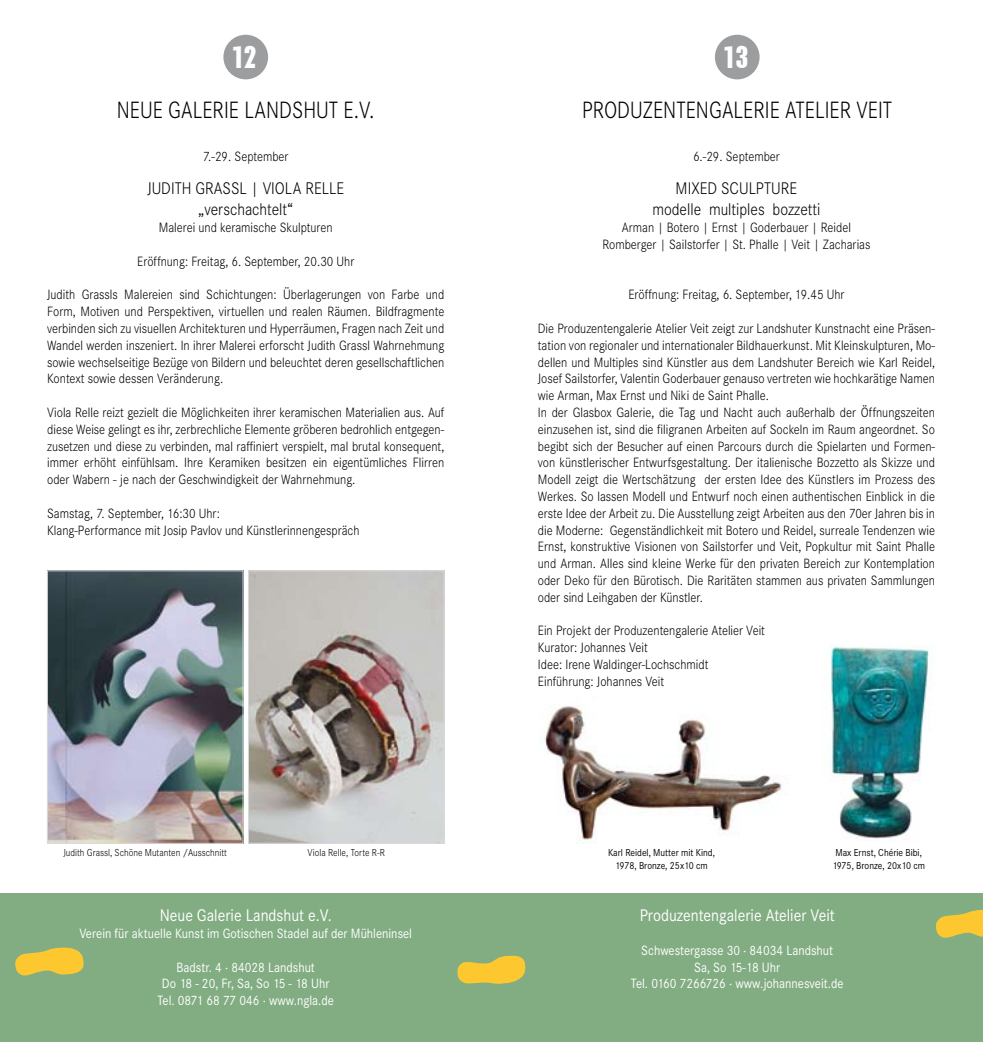
<style>
.page{position:relative;width:983px;height:1042px;background:#fff}
.page>*{position:absolute;margin:0;border:0;box-sizing:border-box;transform-origin:0 0}
.t1{font:300 24.5px "Corporate S";color:#000;scale:.85 1}
.t2{font:24.5px "Pilsen Plakat";color:#fff}
.t3{font:300 17.5px/21px "Corporate S";color:#000;text-align:center;scale:.9 1}
.t4{font:17.5px "Corporate S";color:#fff;scale:.9 1}
.t5{font:300 14px/16.8px "Corporate S";color:#000;scale:.9 1}
.t6{font:14px/16.8px "Corporate S";color:#fff;text-align:center;scale:.9 1}
.t7{font:10.5px/12.6px "Corporate S";color:#000;text-align:center;scale:.9 1}
.t8{font:300 10.5px "Corporate S";color:#000;scale:.9 1}
</style>
<div class="page">
<div style="left:0;top:893px;width:491px;height:149px;background:#82ad82"></div>
<svg style="left:15px;top:947px;width:69px;height:29px"></svg>
<div style="left:491px;top:893px;width:491px;height:149px;background:#82ad82"></div>
<div style="left:714px;top:35px;width:45px;height:44px;background:#9c9d9f;border-radius:50%"></div>
<svg style="left:936px;top:910px;width:46px;height:28px"></svg>
<svg style="left:457px;top:955px;width:68px;height:29px"></svg>
<img style="left:544px;top:706px;width:238px;height:137px">
<img style="left:825px;top:645px;width:104px;height:194px">
<div style="left:223px;top:35px;width:45px;height:44px;background:#9c9d9f;border-radius:50%"></div>
<img style="left:250px;top:572px;width:192px;height:269px">
<div style="left:248px;top:570px;width:196px;height:273px;border:1px solid #d9dadb"></div>
<img style="left:49px;top:572px;width:192px;height:269px">
<div style="left:47px;top:570px;width:196px;height:273px;border:1px solid #d9dadb"></div>
<h1 class="t2" style="left:232px;top:38px;width:25px">12</h1>
<h1 class="t1" style="left:117px;top:96px;width:304px">N eue Galerie Landshut e.V.</h1>
<p class="t5" style="left:203px;top:148px;width:96px">7.-29. September</p>
<p class="t3" style="left:147px;top:178px;width:220px">Judith Grassl | Viola Relle „verschachtelt“</p>
<p class="t5" style="left:159px;top:219px;width:195px">Malerei und keramische Skulpturen</p>
<p class="t5" style="left:137px;top:253px;width:242px">Eröffnung: Freitag, 6. September, 20.30 Uhr</p>
<p class="t5" style="left:47px;top:286px;width:442px;text-align:justify">Judith Grassls Malereien sind Schichtungen: Überlagerungen von Farbe und Form, Motiven und Perspektiven, virtuellen und realen Räumen. Bildfragmente verbinden sich zu visuellen Architekturen und Hyperräumen, Fragen nach Zeit und Wandel werden inszeniert. I n ihrer Malerei erforscht Judith Grassl Wahrnehmung sowie wechselseitige Bezüge von Bildern und beleuchtet deren gesellschaftlichen Kontext sowie dessen Veränderung.</p>
<p class="t5" style="left:47px;top:404px;width:442px;text-align:justify">Viola Relle reizt gezielt die Möglichkeiten ihrer keramischen Materialien aus. Auf diese Weise gelingt es ihr, zerbrechliche Elemente gröberen bedrohlich entgegen&shy;zusetzen und diese zu verbinden, mal raffiniert verspielt, mal brutal konsequent, immer erhöht einfühlsam. I hre Keramiken besitzen ein eigentümliches Flirren oder Wabern - je nach der Geschwindigkeit der Wahrnehmung.</p>
<p class="t5" style="left:47px;top:505px;width:348px">Samstag, 7. September, 16:30 Uhr:<br>Klang-Performance mit Josip Pavlov und Künstlerinnengespräch</p>
<p class="t8" style="left:63px;top:847px;width:183px">Judith Grassl, Schöne M utanten /Ausschnitt</p>
<p class="t8" style="left:307px;top:847px;width:86px">Viola Relle, Torte R-R</p>
<p class="t4" style="left:160px;top:905px;width:193px">Neue Galerie Landshut e.V.</p>
<p class="t6" style="left:79px;top:925px;width:371px">Verein für aktuelle Kunst im Gotischen Stadel auf der M ühleninsel</p>
<p class="t6" style="left:157px;top:958px;width:198px">Badstr. 4 · 84028 Landshut<br>Do 18 - 20, Fr, Sa, So 15 - 18 Uhr<br>Tel. 0871 68 77 046 · www.ngla.de</p>
<h1 class="t2" style="left:723px;top:38px;width:25px">13</h1>
<h1 class="t1" style="left:582px;top:96px;width:366px">produzentengalerie Atelier veit</h1>
<p class="t5" style="left:692px;top:148px;width:98px">6.-29. September</p>
<p class="t3" style="left:652px;top:178px;width:188px">MIXED SCULPTURE<br>modelle multiples bozzetti</p>
<p class="t5" style="left:602px;top:219px;width:299px;text-align:center">Arman | Botero | Ernst | Goderbauer | Reidel<br>Romberger | Sailstorfer | St. Phalle | Veit | Zacharias</p>
<p class="t5" style="left:628px;top:286px;width:241px">Eröffnung: Freitag, 6. September, 19.45 Uhr</p>
<p class="t5" style="left:537px;top:320px;width:443px">Die Produzentengalerie Atelier Veit zeigt zur Landshuter Kunstnacht eine Präsen&shy;tation von regionaler und internationaler Bildhauerkunst. M it Kleinskulpturen, Mo&shy;dellen und M ultiples sind Künstler aus dem Landshuter Bereich wie Karl Reidel, Josef Sailstorfer, Valentin Goderbauer genauso vertreten wie hochkarätige Namen wie Arman, Max Ernst und Niki de Saint Phalle.<br>I n der Glasbox Galerie, die Tag und Nacht auch außerhalb der Öffnungszeiten einzusehen ist, sind die filigranen Arbeiten auf Sockeln im Raum angeordnet. So begibt sich der Besucher auf einen Parcours durch die Spielarten und Formen&shy;von künstlerischer Entwurfsgestaltung. Der italienische Bozzetto als Skizze und M odell zeigt die Wertschätzung der ersten I dee des Künstlers im Prozess des Werkes. So lassen Modell und Entwurf noch einen authentischen Einblick in die erste Idee der Arbeit zu. Die Ausstellung zeigt Arbeiten aus den 70er Jahren bis in die Moderne: Gegenständlichkeit mit Botero und Reidel, surreale Tendenzen wie Ernst, konstruktive Visionen von Sailstorfer und Veit, Popkultur mit Saint Phalle und Arman. Alles sind kleine Werke für den privaten Bereich zur Kontemplation oder Deko für den Bürotisch. Die Raritäten stammen aus privaten Sammlungen oder sind Leihgaben der Künstler.</p>
<p class="t5" style="left:537px;top:622px;width:254px">Ein Projekt der Produzentengalerie Atelier Veit Kurator: Johannes Veit<br>Idee: I rene Waldinger-Lochschmidt Einführung: Johannes Veit</p>
<p class="t7" style="left:608px;top:846px;width:120px">Karl Reidel, M utter mit Kind,<br>1978, Bronze, 25x10 cm</p>
<p class="t7" style="left:832px;top:846px;width:104px;text-align:left">Max Ernst, Chérie Bibi,<br>1975, Bronze, 20x10 cm</p>
<p class="t4" style="left:639px;top:905px;width:218px">Produzentengalerie Atelier Veit</p>
<p class="t6" style="left:630px;top:942px;width:238px">Schwestergasse 30 · 84034 Landshut<br>Sa, So 15-18 Uhr<br>Tel. 0160 7266726 · www.johannesveit.de</p>
</div>
